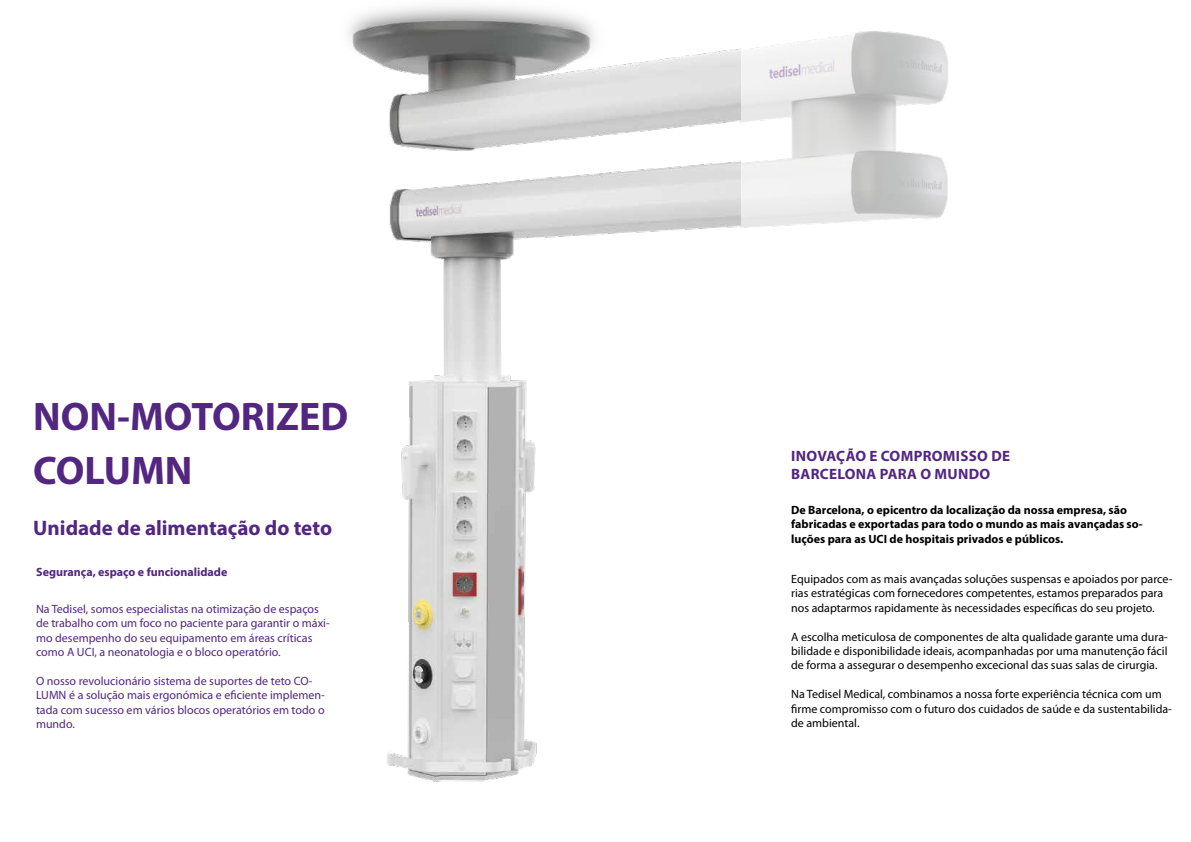
<style>
.page{position:relative;width:1191px;height:842px;background:#fff}
.page>*{position:absolute;margin:0;border:0;box-sizing:border-box;transform-origin:0 0}
.t1{font:700 40px/54px "Myriad Pro";color:#522681}
.t2{font:700 21px "Myriad Pro";color:#522681}
.t3{font:700 15px/18px "Myriad Pro";letter-spacing:.02em;color:#522681}
.t4{font:12px/14.4px "Myriad Pro";color:#000}
.t5{font:12px/14.4px "Myriad Pro";color:#522681}
.t6{font:700 12px/14.4px "Myriad Pro";color:#000}
.t7{font:700 12px "Myriad Pro";color:#522681}
</style>
<div class="page">
<img style="left:348px;top:6px;width:600px;height:776px">
<h1 class="t1" style="left:33px;top:389px;width:316px">NON-MOTORIZED<br>COLUMN</h1>
<h2 class="t2" style="left:33px;top:514px;width:300px">Unidade de alimentação do teto</h2>
<p class="t7" style="left:36px;top:564px;width:193px">Segurança, espaço e funcionalidade</p>
<p class="t5" style="left:36px;top:601px;width:295px">Na Tedisel, somos especialistas na otimização de espaços de trabalho com um foco no paciente para garantir o máxi&shy;mo desempenho do seu equipamento em áreas críticas como A UCI, a neonatologia e o bloco operatório.</p>
<p class="t5" style="left:36px;top:673px;width:290px">O nosso revolucionário sistema de suportes de teto CO-LUMN é a solução mais ergonómica e eficiente implemen&shy;tada com sucesso em vários blocos operatórios em todo o mundo.</p>
<p class="t3" style="left:791px;top:446px;width:220px">INOVAÇÃO E COMPROMISSO DE<br>BARCELONA PARA O MUNDO</p>
<p class="t6" style="left:791px;top:502px;width:353px">De Barcelona, o epicentro da localização da nossa empresa, são fabricadas e exportadas para todo o mundo as mais avançadas so&shy;luções para as UCI de hospitais privados e públicos.</p>
<p class="t4" style="left:791px;top:571px;width:383px">Equipados com as mais avançadas soluções suspensas e apoiados por parce&shy;rias estratégicas com fornecedores competentes, estamos preparados para nos adaptarmos rapidamente às necessidades específicas do seu projeto.</p>
<p class="t4" style="left:791px;top:629px;width:378px;text-align:justify">A escolha meticulosa de componentes de alta qualidade garante uma dura&shy;bilidade e disponibilidade ideais, acompanhadas por uma manutenção fácil de forma a assegurar o desempenho excecional das suas salas de cirurgia.</p>
<p class="t4" style="left:791px;top:687px;width:382px">Na Tedisel Medical, combinamos a nossa forte experiência técnica com um firme compromisso com o futuro dos cuidados de saúde e da sustentabilida&shy;de ambiental.</p>
</div>
